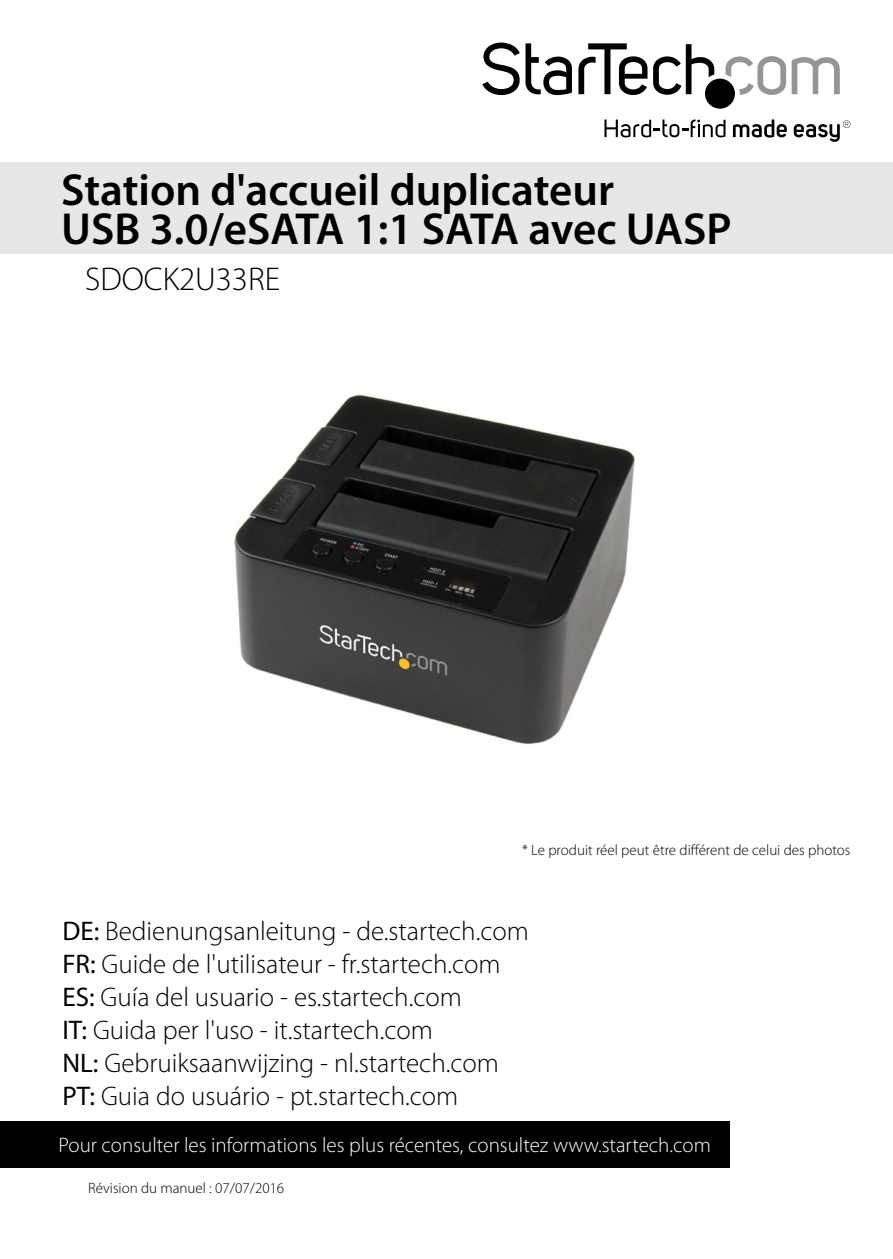
<style>
.page{position:relative;width:893px;height:1259px;background:#fff}
.page>*{position:absolute;margin:0;border:0;box-sizing:border-box;transform-origin:0 0}
.Manual_Description{font:600 45px/39px "Myriad Pro";color:#000}
.Manual_Title_SKU{font:300 33px "Myriad Pro";color:#000}
.t1{font:300 27px/33px "Myriad Pro";color:#000}
.t2{font:300 21px "Myriad Pro";color:#fff}
.Text{font:300 15px "Myriad Pro";color:#000}
.s1{font-weight:400}
</style>
<div class="page">
<svg style="left:792px;top:57px;width:48px;height:37px"></svg>
<svg style="left:725px;top:56px;width:61px;height:39px"></svg>
<svg style="left:794px;top:120px;width:56px;height:22px"></svg>
<svg style="left:733px;top:119px;width:54px;height:19px"></svg>
<svg style="left:604px;top:119px;width:121px;height:18px"></svg>
<svg style="left:482px;top:43px;width:90px;height:52px"></svg>
<svg style="left:578px;top:43px;width:69px;height:52px"></svg>
<svg style="left:653px;top:44px;width:61px;height:51px"></svg>
<div style="left:705px;top:79px;width:30px;height:30px;background:#000;border-radius:50%"></div>
<div style="left:0;top:1121px;width:729px;height:46px;background:#000"></div>
<div style="left:0;top:162px;width:893px;height:92px;background:#e6e7e8"></div>
<img style="left:234px;top:394px;width:401px;height:351px">
<p class="Manual_Description" style="left:61px;top:169px;width:672px">Station d'accueil duplicateur<br>USB 3.0/eSATA 1:1 SATA avec UASP</p>
<p class="Manual_Title_SKU" style="left:85px;top:261px;width:197px">SDOCK2U33RE</p>
<p class="Text" style="left:522px;top:841px;width:330px">* Le produit réel peut être différent de celui des photos</p>
<p class="t1" style="left:62px;top:915px;width:468px"><span class="s1">DE:</span> Bedienungsanleitung - de.startech.com <span class="s1">FR:</span> Guide de l'utilisateur - fr.startech.com <span class="s1">ES:</span> Guía del usuario - es.startech.com<br><span class="s1">IT:</span> Guida per l'uso - it.startech.com<br><span class="s1">NL:</span> Gebruiksaanwijzing - nl.startech.com <span class="s1">PT:</span> Guia do usuário - pt.startech.com</p>
<p class="t2" style="left:58px;top:1133px;width:654px">Pour consulter les informations les plus récentes, consultez www.startech.com</p>
<p class="Text" style="left:88px;top:1179px;width:198px">Révision du manuel : 07/07/2016</p>
</div>
